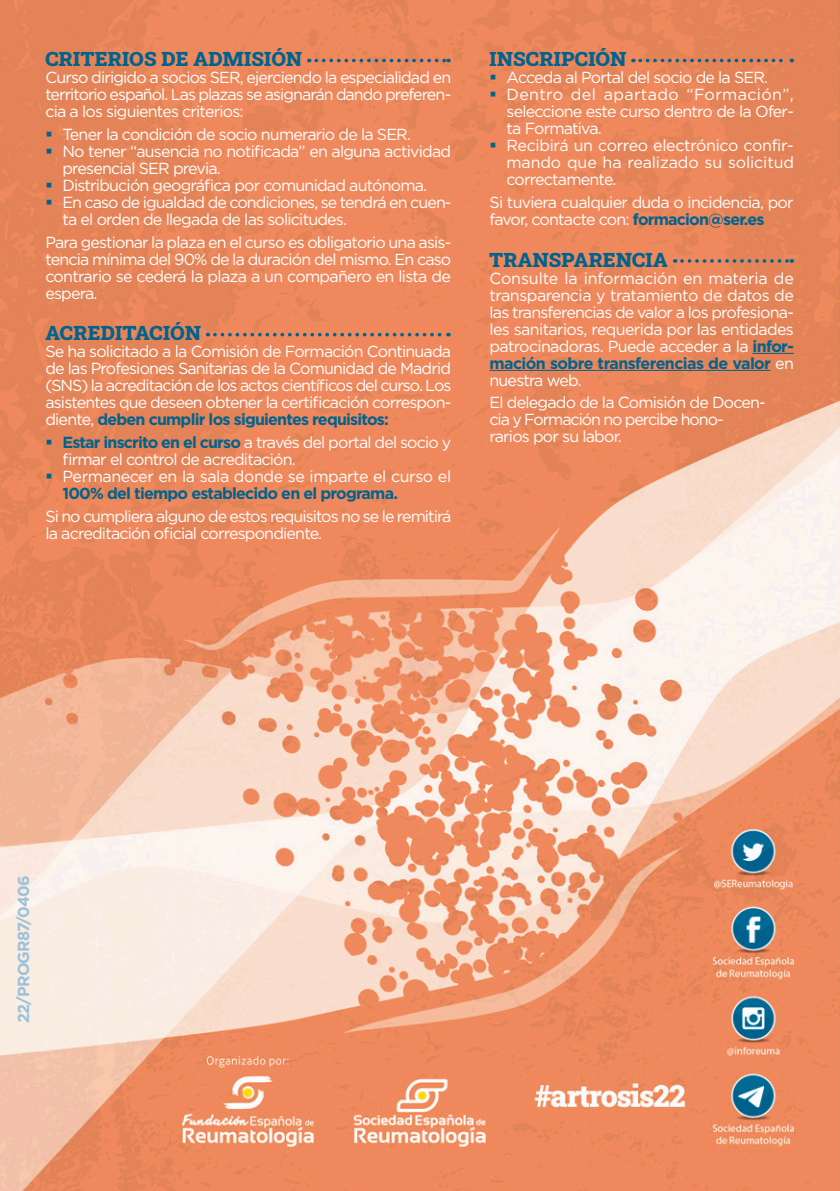
<style>
.page{position:relative;width:840px;height:1191px;background:#fff}
.page>*{position:absolute;margin:0;border:0;box-sizing:border-box;transform-origin:0 0}
.Títulos_Contraportad{font:900 20px "Roboto Slab";letter-spacing:.015em;color:#00638e}
.Textos_Contraportada{font:16px/17px "Gotham";letter-spacing:-.05em;color:#fff;text-align:justify}
.Textos_Contraportada-2{font:16px/17px "Gotham";letter-spacing:-.025em;color:#fff}
.Código_Contraportada{font:700 16px "Gotham";letter-spacing:-.05em;color:#9bc2d9}
.s1{font-weight:700;color:#00638e}
</style>
<div class="page">
<img style="left:0;top:0;width:839px;height:1191px">
<svg style="left:316px;top:59px;width:133px;height:3px"></svg>
<svg style="left:215px;top:333px;width:234px;height:3px"></svg>
<hr style="left:752px;top:353px;width:41px;height:1px;background:#00638e">
<hr style="left:489px;top:370px;width:281px;height:1px;background:#00638e">
<svg style="left:639px;top:59px;width:153px;height:3px"></svg>
<svg style="left:681px;top:259px;width:111px;height:4px"></svg>
<svg style="left:47px;top:132px;width:4px;height:5px"></svg>
<svg style="left:47px;top:149px;width:4px;height:5px"></svg>
<svg style="left:47px;top:183px;width:4px;height:5px"></svg>
<svg style="left:47px;top:200px;width:4px;height:5px"></svg>
<svg style="left:47px;top:440px;width:4px;height:5px"></svg>
<svg style="left:47px;top:474px;width:4px;height:5px"></svg>
<svg style="left:490px;top:75px;width:5px;height:5px"></svg>
<svg style="left:490px;top:92px;width:5px;height:5px"></svg>
<svg style="left:490px;top:143px;width:5px;height:5px"></svg>
<p class="Títulos_Contraportad" style="left:45px;top:45px;width:258px">CRITERIOS DE ADMISIÓN</p>
<p class="Textos_Contraportada" style="left:45px;top:69px;width:407px">Curso dirigido a socios SER, ejerciendo la especialidad en territorio español. Las plazas se asignarán dando preferen&shy;cia a los siguientes criterios:</p>
<p class="Textos_Contraportada" style="left:62px;top:125px;width:350px">Tener la condición de socio numerario de la SER.</p>
<p class="Textos_Contraportada" style="left:62px;top:142px;width:390px">No tener “ausencia no notificada” en alguna actividad presencial SER previa.</p>
<p class="Textos_Contraportada" style="left:62px;top:176px;width:366px">Distribución geográfica por comunidad autónoma.</p>
<p class="Textos_Contraportada" style="left:62px;top:193px;width:390px">En caso de igualdad de condiciones, se tendrá en cuen&shy;ta el orden de llegada de las solicitudes.</p>
<p class="Textos_Contraportada" style="left:45px;top:233px;width:407px">Para gestionar la plaza en el curso es obligatorio una asis&shy;tencia mínima del 90% de la duración del mismo. En caso contrario se cederá la plaza a un compañero en lista de espera.</p>
<p class="Títulos_Contraportad" style="left:45px;top:319px;width:157px">ACREDITACIÓN</p>
<p class="Textos_Contraportada" style="left:45px;top:343px;width:407px">Se ha solicitado a la Comisión de Formación Continuada de las Profesiones Sanitarias de la Comunidad de Madrid (SNS) la acreditación de los actos científicos del curso. Los asistentes que deseen obtener la certificación correspon&shy;diente, <span class="s1">deben cumplir los siguientes requisitos:</span></p>
<p class="Textos_Contraportada" style="left:62px;top:433px;width:390px"><span class="s1">Estar inscrito en el curso</span> a través del portal del socio y firmar el control de acreditación.</p>
<p class="Textos_Contraportada-2" style="left:62px;top:467px;width:390px">Permanecer en la sala donde se imparte el curso el<br><span class="s1">100% del tiempo establecido en el programa.</span></p>
<p class="Textos_Contraportada" style="left:45px;top:507px;width:407px">Si no cumpliera alguno de estos requisitos no se le remitirá la acreditación oficial correspondiente.</p>
<p class="Títulos_Contraportad" style="left:489px;top:45px;width:138px">INSCRIPCIÓN</p>
<p class="Textos_Contraportada" style="left:506px;top:69px;width:263px">Acceda al Portal del socio de la SER.</p>
<p class="Textos_Contraportada" style="left:506px;top:86px;width:288px">Dentro del apartado “Formación”, seleccione este curso dentro de la Ofer&shy;ta Formativa.</p>
<p class="Textos_Contraportada" style="left:506px;top:137px;width:289px">Recibirá un correo electrónico confir&shy;mando que ha realizado su solicitud correctamente.</p>
<p class="Textos_Contraportada" style="left:489px;top:193px;width:305px">Si tuviera cualquier duda o incidencia, por favor, contacte con: <span class="s1">formacion@ser.es</span></p>
<p class="Títulos_Contraportad" style="left:489px;top:246px;width:180px">TRANSPARENCIA</p>
<p class="Textos_Contraportada" style="left:489px;top:269px;width:306px">Consulte la información en materia de transparencia y tratamiento de datos de las transferencias de valor a los profesiona&shy;les sanitarios, requerida por las entidades patrocinadoras. Puede acceder a la <span class="s1">infor&shy;mación sobre transferencias de valor</span> en nuestra web.</p>
<p class="Textos_Contraportada" style="left:489px;top:394px;width:278px;text-align:left">El delegado de la Comisión de Docen&shy;cia y Formación no percibe hono&shy;rarios por su labor.</p>
<p class="Código_Contraportada" style="left:13px;top:1023px;width:149px;rotate:-90deg">22/PROGR87/0406</p>
</div>
